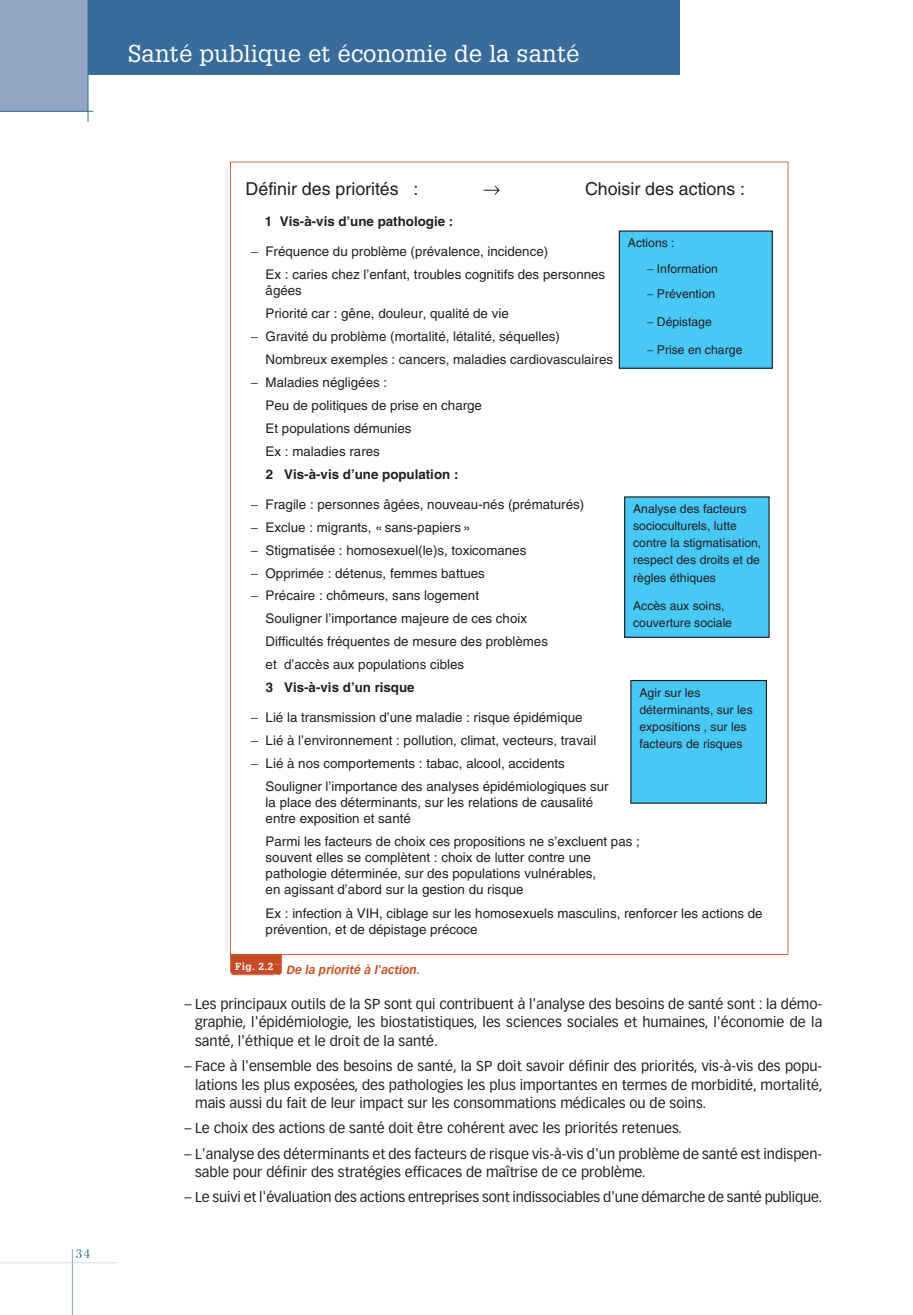
<style>
.page{position:relative;width:913px;height:1315px;background:#fff}
.page>*{position:absolute;margin:0;border:0;box-sizing:border-box;transform-origin:0 0}
.t1{font:23.8px "Glypha";letter-spacing:.01em;color:#fff}
.t2{font:17.85px "Helvetica";color:#231f20}
.t3{font:14.17px/18.4px "Vectora LH";color:#231f20;text-align:justify}
.t4{font:13.3px/15.9px "Helvetica";color:#231f20}
.t5{font:700 13.3px "Helvetica";color:#231f20}
.t6{font:13.3px "Bodoni";color:#396c9b}
.t7{font:12.25px/17.2px "Helvetica";color:#231f20}
.t8{font:italic 700 11.72px "Vectora LH";color:#c85027}
.t9{font:700 9.97px "Glypha";color:#fff}
</style>
<div class="page">
<div style="left:0;top:0;width:88px;height:111px;background:#92a5c3"></div>
<hr style="left:88px;top:0;width:1px;height:122px;background:#396c9b">
<hr style="left:0;top:111px;width:93px;height:1px;background:#396c9b">
<div style="left:88px;top:0;width:591px;height:75px;background:#396c9b"></div>
<hr style="left:0;top:1262px;width:117px;height:1px;background:#d7dce8">
<hr style="left:72px;top:1249px;width:1px;height:66px;background:#92a5c3">
<svg style="left:230px;top:162px;width:558px;height:793px"></svg>
<div style="left:246px;top:179px;width:527px;height:758px;background:#fff"></div>
<div style="left:619px;top:231px;width:153px;height:137px;background:#48c8f5"></div>
<div style="left:619px;top:230px;width:154px;height:139px;border:1px solid #231f20"></div>
<div style="left:631px;top:680px;width:135px;height:123px;background:#48c8f5"></div>
<div style="left:630px;top:680px;width:137px;height:124px;border:1px solid #231f20"></div>
<div style="left:624px;top:497px;width:145px;height:140px;background:#48c8f5"></div>
<div style="left:624px;top:496px;width:145px;height:142px;border:1px solid #231f20"></div>
<svg style="left:483px;top:185px;width:17px;height:10px"></svg>
<svg style="left:230px;top:949px;width:52px;height:26px"></svg>
<h1 class="t1" style="left:128px;top:45px;width:453px">Santé publique et économie de la santé</h1>
<p class="t6" style="left:76px;top:1248px;width:16px">34</p>
<h2 class="t2" style="left:246px;top:182px;width:174px">Définir des priorités :</h2>
<h2 class="t2" style="left:585px;top:182px;width:162px">Choisir des actions :</h2>
<p class="t5" style="left:265px;top:217px;width:190px">1 Vis-à-vis d’une pathologie :</p>
<p class="t4" style="left:266px;top:241px;width:341px;line-height:22.9px;text-indent:-15px">− Fréquence du problème (prévalence, incidence)<br>Ex : caries chez l’enfant, troubles cognitifs des personnes</p>
<p class="t4" style="left:266px;top:284px;width:38px">âgées</p>
<p class="t4" style="left:266px;top:307px;width:245px">Priorité car : gêne, douleur, qualité de vie</p>
<p class="t4" style="left:251px;top:330px;width:311px">− Gravité du problème (mortalité, létalité, séquelles)</p>
<p class="t4" style="left:266px;top:353px;width:349px">Nombreux exemples : cancers, maladies cardiovasculaires</p>
<p class="t4" style="left:251px;top:376px;width:138px">− Maladies négligées :</p>
<p class="t4" style="left:266px;top:399px;width:218px">Peu de politiques de prise en charge</p>
<p class="t4" style="left:266px;top:422px;width:147px">Et populations démunies</p>
<p class="t4" style="left:266px;top:445px;width:116px">Ex : maladies rares</p>
<p class="t5" style="left:266px;top:469px;width:194px">2 Vis-à-vis d’une population :</p>
<p class="t4" style="left:251px;top:497px;width:335px">− Fragile : personnes âgées, nouveau-nés (prématurés)</p>
<p class="t4" style="left:251px;top:520px;width:221px">− Exclue : migrants, « sans-papiers »</p>
<p class="t4" style="left:251px;top:543px;width:277px">− Stigmatisée : homosexuel(le)s, toxicomanes</p>
<p class="t4" style="left:251px;top:566px;width:236px">− Opprimée : détenus, femmes battues</p>
<p class="t4" style="left:251px;top:589px;width:230px">− Précaire : chômeurs, sans logement</p>
<p class="t4" style="left:266px;top:612px;width:263px">Souligner l’importance majeure de ces choix</p>
<p class="t4" style="left:266px;top:635px;width:284px">Difficultés fréquentes de mesure des problèmes</p>
<p class="t4" style="left:266px;top:658px;width:200px">et d’accès aux populations cibles</p>
<p class="t5" style="left:266px;top:682px;width:150px">3 Vis-à-vis d’un risque</p>
<p class="t4" style="left:251px;top:707px;width:347px;line-height:22.9px">− Lié la transmission d’une maladie : risque épidémique<br>− Lié à l’environnement : pollution, climat, vecteurs, travail − Lié à nos comportements : tabac, alcool, accidents</p>
<p class="t4" style="left:266px;top:779px;width:344px">Souligner l’importance des analyses épidémiologiques sur la place des déterminants, sur les relations de causalité entre exposition et santé</p>
<p class="t4" style="left:266px;top:835px;width:376px">Parmi les facteurs de choix ces propositions ne s’excluent pas ; souvent elles se complètent : choix de lutter contre une pathologie déterminée, sur des populations vulnérables,<br>en agissant d’abord sur la gestion du risque</p>
<p class="t4" style="left:266px;top:907px;width:498px">Ex : infection à VIH, ciblage sur les homosexuels masculins, renforcer les actions de prévention, et de dépistage précoce</p>
<p class="t7" style="left:628px;top:235px;width:48px">Actions :</p>
<p class="t7" style="left:647px;top:257px;width:72px;line-height:25.6px">− Information − Prévention</p>
<p class="t7" style="left:647px;top:314px;width:66px">− Dépistage</p>
<p class="t7" style="left:647px;top:342px;width:97px">− Prise en charge</p>
<p class="t7" style="left:633px;top:501px;width:130px">Analyse des facteurs socioculturels, lutte contre la stigmatisation, respect des droits et de règles éthiques</p>
<p class="t7" style="left:633px;top:598px;width:100px">Accès aux soins, couverture sociale</p>
<p class="t7" style="left:639px;top:685px;width:115px">Agir sur les déterminants, sur les expositions , sur les facteurs de risques</p>
<p class="t9" style="left:235px;top:963px;width:40px">Fig. 2.2</p>
<p class="t8" style="left:287px;top:964px;width:135px">De la priorité à l'action.</p>
<p class="t3" style="left:195px;top:996px;width:629px;text-indent:-11px">– Les principaux outils de la SP sont qui contribuent à l'analyse des besoins de santé sont : la démo&shy;graphie, l'épidémiologie, les biostatistiques, les sciences sociales et humaines, l'économie de la santé, l'éthique et le droit de la santé.</p>
<p class="t3" style="left:195px;top:1058px;width:629px;text-indent:-11px">– Face à l'ensemble des besoins de santé, la SP doit savoir définir des priorités, vis-à-vis des popu&shy;lations les plus exposées, des pathologies les plus importantes en termes de morbidité, mortalité, mais aussi du fait de leur impact sur les consommations médicales ou de soins.</p>
<p class="t3" style="left:184px;top:1120px;width:499px">– Le choix des actions de santé doit être cohérent avec les priorités retenues.</p>
<p class="t3" style="left:195px;top:1145px;width:628px;text-indent:-11px">– L'analyse des déterminants et des facteurs de risque vis-à-vis d'un problème de santé est indispen&shy;sable pour définir des stratégies efficaces de maîtrise de ce problème.</p>
<p class="t3" style="left:184px;top:1189px;width:639px">– Le suivi et l'évaluation des actions entreprises sont indissociables d'une démarche de santé publique.</p>
</div>
